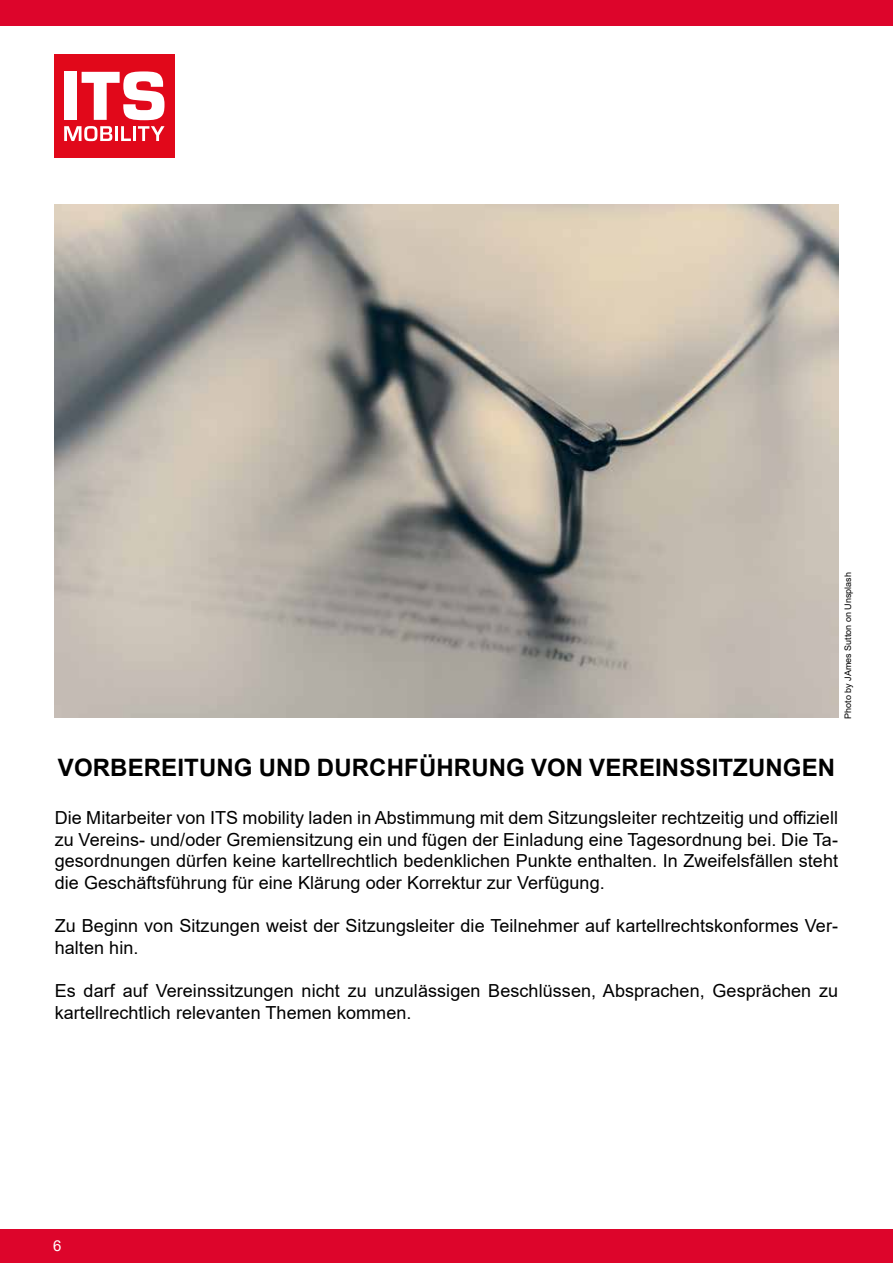
<style>
.page{position:relative;width:893px;height:1263px;background:#fff}
.page>*{position:absolute;margin:0;border:0;box-sizing:border-box;transform-origin:0 0}
.t1{font:700 24px "Arial";letter-spacing:.005em;color:#000}
.t2{font:18px/21.6px "Arial";letter-spacing:.005em;color:#000}
.t3{font:15px "Arial";color:#fff}
.t4{font:9px "Arial";color:#000}
</style>
<div class="page">
<div style="left:54px;top:54px;width:121px;height:104px;background:#e1081a"></div>
<div style="left:64px;top:72px;width:13px;height:48px;background:#fff"></div>
<svg style="left:82px;top:71px;width:82px;height:49px"></svg>
<svg style="left:64px;top:126px;width:48px;height:15px"></svg>
<hr style="left:115px;top:126px;width:3px;height:15px;background:#fff">
<svg style="left:121px;top:126px;width:10px;height:15px"></svg>
<hr style="left:133px;top:126px;width:3px;height:15px;background:#fff">
<svg style="left:138px;top:126px;width:27px;height:15px"></svg>
<div style="left:0;top:0;width:893px;height:26px;background:#dd052b"></div>
<div style="left:0;top:1229px;width:893px;height:34px;background:#dd052b"></div>
<img style="left:54px;top:205px;width:785px;height:513px">
<p class="t4" style="left:842px;top:719px;width:148px;rotate:-90deg">Photo by JAmes Sutton on Unsplash</p>
<h1 class="t1" style="left:58px;top:751px;width:779px">VORBEREITUNG UND DURCHFÜHRUNG VON VEREINSSITZUNGEN</h1>
<p class="t2" style="left:55px;top:807px;width:785px;text-align:justify">Die Mitarbeiter von ITS mobility laden in Abstimmung mit dem Sitzungsleiter rechtzeitig und offiziell zu Vereins- und/oder Gremiensitzung ein und fügen der Einladung eine Tagesordnung bei. Die Ta&shy;gesordnungen dürfen keine kartellrechtlich bedenklichen Punkte enthalten. In Zweifelsfällen steht die Geschäftsführung für eine Klärung oder Korrektur zur Verfügung.</p>
<p class="t2" style="left:55px;top:915px;width:785px">Zu Beginn von Sitzungen weist der Sitzungsleiter die Teilnehmer auf kartellrechtskonformes Ver&shy;halten hin.</p>
<p class="t2" style="left:55px;top:980px;width:785px">Es darf auf Vereinssitzungen nicht zu unzulässigen Beschlüssen, Absprachen, Gesprächen zu kartellrechtlich relevanten Themen kommen.</p>
<p class="t3" style="left:53px;top:1235px;width:10px">6</p>
</div>
